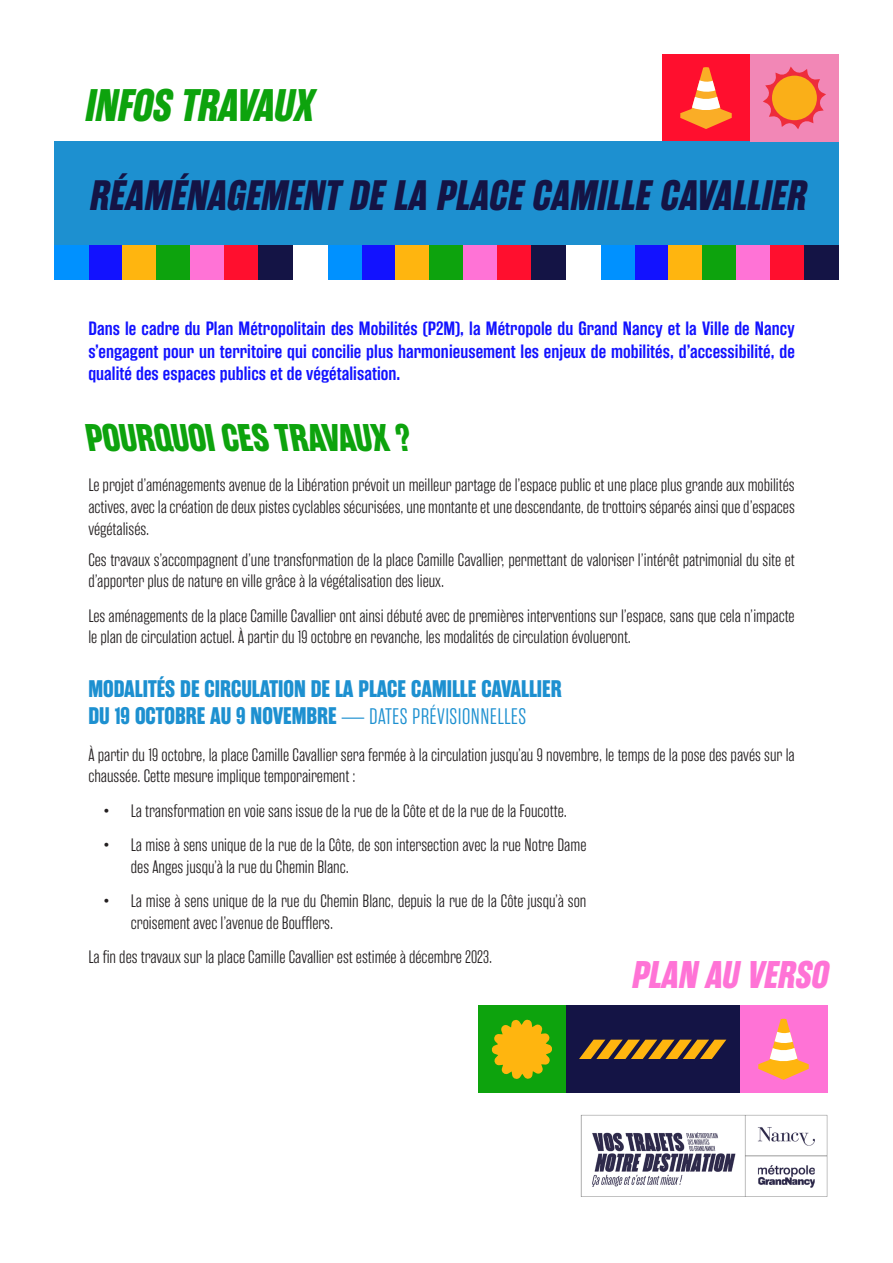
<style>
.page{position:relative;width:893px;height:1263px;background:#fff}
.page>*{position:absolute;margin:0;border:0;box-sizing:border-box;transform-origin:0 0}
.t1{font:italic 700 45.6px "Rama Gothic E";color:#0da30d}
.t2{font:italic 700 42.45px "Rama Gothic E";color:#141445}
.t3{font:italic 700 38.55px "Rama Gothic E";color:#0da30d}
.t4{font:italic 700 38.55px "Rama Gothic E";color:#ff73d6}
.t5{font:700 24px "Rama Gothic E";color:#1d90d0}
.t6{font:600 19.35px/22.5px "Rama Gothic E";letter-spacing:.005em;color:#1212ff;text-align:justify;scale:1.05 1}
.t7{font:300 18px/21.6px "Rama Gothic E";color:#231f20}
.s1{font-weight:300;font-size:22.5px}
</style>
<div class="page">
<div style="left:662px;top:54px;width:88px;height:88px;background:#ff0f2e"></div>
<svg style="left:680px;top:67px;width:52px;height:62px"></svg>
<div style="left:54px;top:141px;width:785px;height:104px;background:#1d90d0"></div>
<div style="left:634px;top:245px;width:34px;height:34px;background:#1212ff"></div>
<div style="left:600px;top:245px;width:34px;height:34px;background:#0091ff"></div>
<div style="left:668px;top:245px;width:34px;height:34px;background:#ffb50f"></div>
<div style="left:702px;top:245px;width:35px;height:34px;background:#0da30d"></div>
<div style="left:737px;top:245px;width:34px;height:34px;background:#ff73d6"></div>
<div style="left:771px;top:245px;width:34px;height:34px;background:#ff0f2e"></div>
<div style="left:805px;top:245px;width:34px;height:34px;background:#141445"></div>
<div style="left:361px;top:245px;width:34px;height:34px;background:#1212ff"></div>
<div style="left:327px;top:245px;width:34px;height:34px;background:#0091ff"></div>
<div style="left:395px;top:245px;width:34px;height:34px;background:#ffb50f"></div>
<div style="left:429px;top:245px;width:35px;height:34px;background:#0da30d"></div>
<div style="left:464px;top:245px;width:34px;height:34px;background:#ff73d6"></div>
<div style="left:498px;top:245px;width:34px;height:34px;background:#ff0f2e"></div>
<div style="left:532px;top:245px;width:34px;height:34px;background:#141445"></div>
<div style="left:88px;top:245px;width:34px;height:34px;background:#1212ff"></div>
<div style="left:54px;top:245px;width:34px;height:34px;background:#0091ff"></div>
<div style="left:122px;top:245px;width:34px;height:34px;background:#ffb50f"></div>
<div style="left:156px;top:245px;width:35px;height:34px;background:#0da30d"></div>
<div style="left:191px;top:245px;width:34px;height:34px;background:#ff73d6"></div>
<div style="left:225px;top:245px;width:34px;height:34px;background:#ff0f2e"></div>
<div style="left:259px;top:245px;width:34px;height:34px;background:#141445"></div>
<div style="left:750px;top:54px;width:89px;height:88px;background:#f287b6"></div>
<svg style="left:763px;top:67px;width:63px;height:62px"></svg>
<div style="left:772px;top:76px;width:45px;height:44px;background:#faaf18;border-radius:50%"></div>
<div style="left:566px;top:1006px;width:174px;height:87px;background:#141445"></div>
<svg style="left:579px;top:1040px;width:147px;height:19px"></svg>
<div style="left:740px;top:1006px;width:87px;height:87px;background:#ff73d6"></div>
<svg style="left:758px;top:1018px;width:51px;height:62px"></svg>
<div style="left:478px;top:1006px;width:87px;height:87px;background:#0da30d"></div>
<svg style="left:491px;top:1019px;width:61px;height:60px"></svg>
<img style="left:580px;top:1114px;width:248px;height:83px">
<p class="t1" style="left:84px;top:80px;width:240px">INFOS TRAVAUX</p>
<p class="t2" style="left:88px;top:171px;width:727px">RÉAMÉNAGEMENT DE LA PLACE CAMILLE CAVALLIER</p>
<p class="t6" style="left:88px;top:318px;width:674px">Dans le cadre du Plan Métropolitain des Mobilités (P2M), la Métropole du Grand Nancy et la Ville de Nancy s’engagent pour un territoire qui concilie plus harmonieusement les enjeux de mobilités, d’accessibilité, de qualité des espaces publics et de végétalisation.</p>
<p class="t3" style="left:88px;top:416px;width:334px">POURQUOICES TRAVAUX ?</p>
<p class="t7" style="left:88px;top:475px;width:708px;text-align:justify">Le projet d’aménagements avenue de la Libération prévoit un meilleur partage de l’espace public et une place plus grande aux mobilités actives, avec la création de deux pistes cyclables sécurisées, une montante et une descendante, de trottoirs séparés ainsi que d’espaces végétalisés.</p>
<p class="t7" style="left:88px;top:549px;width:708px">Ces travaux s’accompagnent d’une transformation de la place Camille Cavallier, permettant de valoriser l’intérêt patrimonial du site et d’apporter plus de nature en ville grâce à la végétalisation des lieux.</p>
<p class="t7" style="left:88px;top:605px;width:708px">Les aménagements de la place Camille Cavallier ont ainsi débuté avec de premières interventions sur l’espace, sans que cela n’impacte le plan de circulation actuel. À partir du 19 octobre en revanche, les modalités de circulation évolueront.</p>
<p class="t5" style="left:88px;top:675px;width:475px">MODALITÉS DE CIRCULATION DE LA PLACE CAMILLE CAVALLIER</p>
<p class="t5" style="left:88px;top:702px;width:439px">DU 19 OCTOBRE AU 9 NOVEMBRE <span class="s1">— DATES PRÉVISIONNELLES</span></p>
<p class="t7" style="left:88px;top:744px;width:708px">À partir du 19 octobre, la place Camille Cavallier sera fermée à la circulation jusqu’au 9 novembre, le temps de la pose des pavés sur la chaussée. Cette mesure implique temporairement :</p>
<p class="t7" style="left:104px;top:800px;width:464px">• La transformation en voie sans issue de la rue de la Côte et de la rue de la Foucotte.</p>
<p class="t7" style="left:131px;top:834px;width:457px;text-indent:-27px">• La mise à sens unique de la rue de la Côte, de son intersection avec la rue Notre Dame des Anges jusqu’à la rue du Chemin Blanc.</p>
<p class="t7" style="left:131px;top:890px;width:457px;text-indent:-27px">• La mise à sens unique de la rue du Chemin Blanc, depuis la rue de la Côte jusqu’à son croisement avec l’avenue de Boufflers.</p>
<p class="t7" style="left:88px;top:946px;width:405px">La fin des travaux sur la place Camille Cavallier est estimée à décembre 2023.</p>
<p class="t4" style="left:631px;top:952px;width:206px">PLAN AU VERSO</p>
</div>
